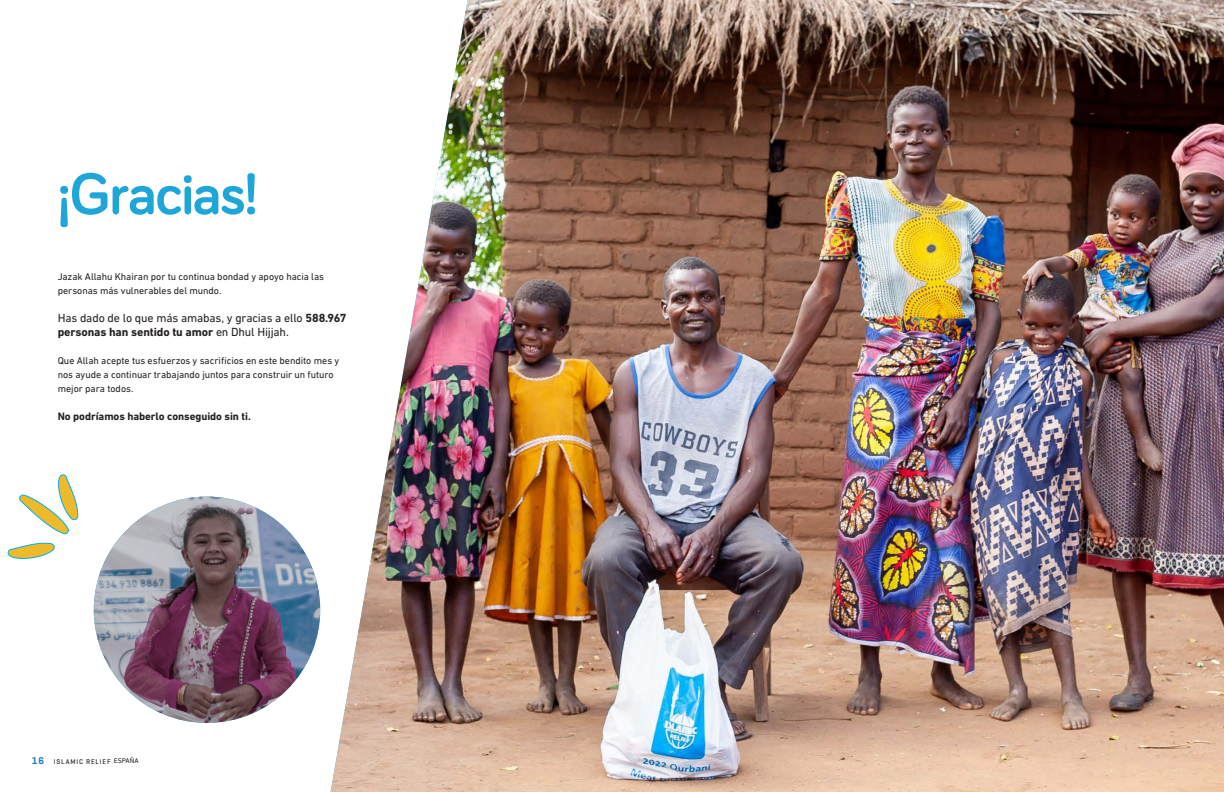
<style>
.page{position:relative;width:1224px;height:792px;background:#fff}
.page>*{position:absolute;margin:0;border:0;box-sizing:border-box;transform-origin:0 0}
.t1{font:700 60px "Bariol";letter-spacing:-.015em;color:#1ea6d8}
.t2{font:12px/14px "DIN Next LT Pro";letter-spacing:-.015em;color:#231f20}
.t3{font:700 11px "DIN Next LT Pro";letter-spacing:-.005em;color:#231f20}
.t4{font:10px/14px "DIN Next LT Pro";letter-spacing:-.005em;color:#231f20}
.t5{font:600 10px "Geogrotesque";color:#177bb9}
.t6{font:500 7px "Geogrotesque";letter-spacing:.135em;color:#231f20}
.t7{font:7px "DIN Next LTW23";color:#231f20}
.s1{font-weight:700}
</style>
<div class="page">
<img style="left:331px;top:0;width:893px;height:792px">
<svg style="left:7px;top:474px;width:72px;height:85px"></svg>
<img style="left:94px;top:497px;width:226px;height:226px;border-radius:113px">
<p class="t1" style="left:58px;top:153px;width:201px">¡Gracias!</p>
<p class="t4" style="left:58px;top:269px;width:268px">Jazak Allahu Khairan por tu continua bondad y apoyo hacia las personas más vulnerables del mundo.</p>
<p class="t2" style="left:58px;top:311px;width:290px">Has dado de lo que más amabas, y gracias a ello <span class="s1">588.967 personas han sentido tu amor</span> en Dhul Hijjah.</p>
<p class="t4" style="left:58px;top:353px;width:283px">Que Allah acepte tus esfuerzos y sacrificios en este bendito mes y nos ayude a continuar trabajando juntos para construir un futuro mejor para todos.</p>
<p class="t3" style="left:58px;top:410px;width:195px">No podríamos haberlo conseguido sin ti.</p>
<p class="t5" style="left:32px;top:754px;width:14px">16</p>
<p class="t6" style="left:54px;top:757px;width:90px">ISLAMIC RELIEF CANADA</p>
<p class="t7" style="left:114px;top:757px;width:26px">ESPAÑA</p>
</div>
